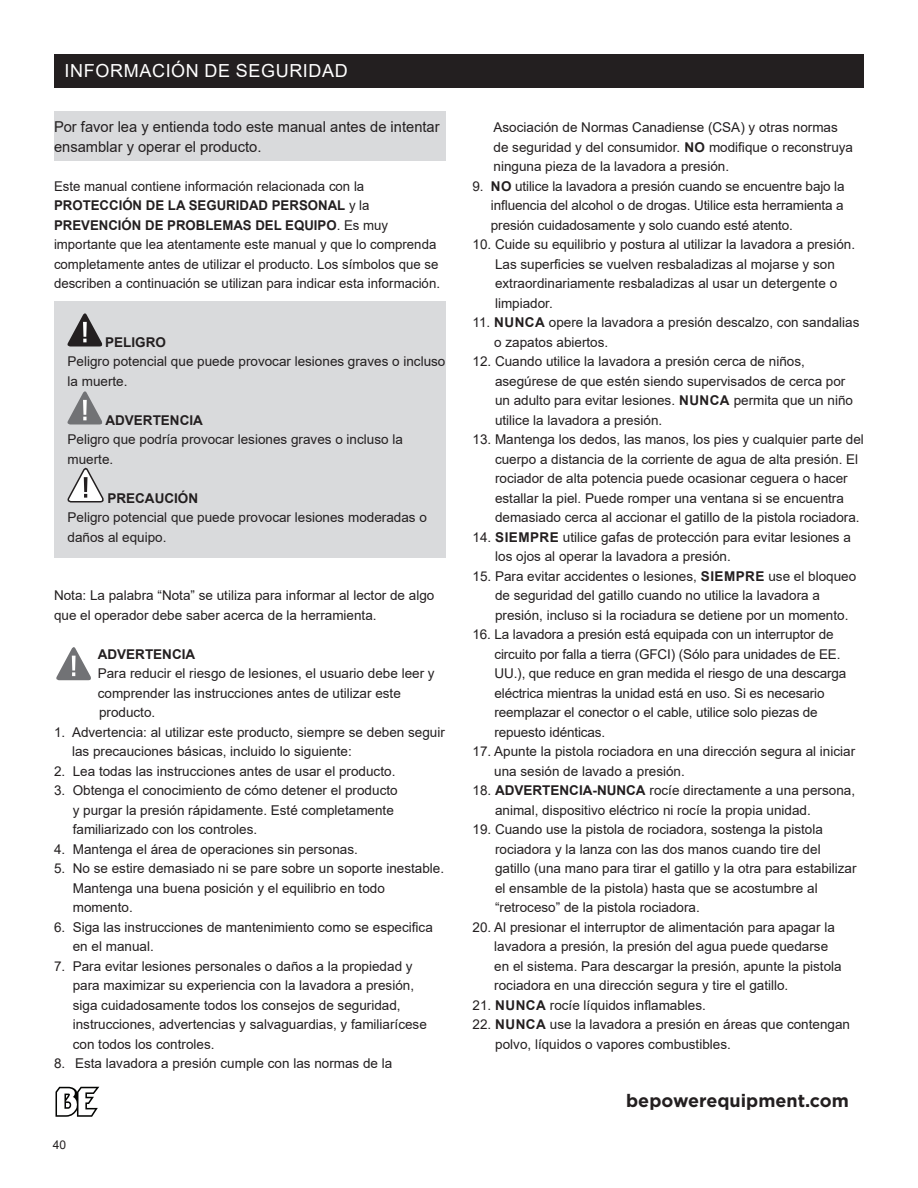
<style>
.page{position:relative;width:918px;height:1188px;background:#fff}
.page>*{position:absolute;margin:0;border:0;box-sizing:border-box;transform-origin:0 0}
.t1{font:700 18px "Gotham";color:#231f20}
.t2{font:15px/19.5px "Arial";color:#231f20}
.t3{font:15px "Arial";letter-spacing:.035em;color:#fff}
.t4{font:13.5px/19.5px "Arial";color:#231f20}
.t5{font:700 13.5px "Arial";color:#231f20}
.t6{font:12px "Arial";color:#231f20}
.s1{font-weight:700}
</style>
<div class="page">
<svg style="left:56px;top:1087px;width:43px;height:30px"></svg>
<div style="left:54px;top:54px;width:810px;height:34px;background:#231f20"></div>
<div style="left:54px;top:111px;width:392px;height:50px;background:#d9dadc"></div>
<div style="left:54px;top:302px;width:392px;height:256px;background:#d9dadc"></div>
<svg style="left:67px;top:313px;width:36px;height:33px"></svg>
<svg style="left:67px;top:391px;width:35px;height:33px"></svg>
<svg style="left:67px;top:467px;width:37px;height:36px"></svg>
<svg style="left:56px;top:647px;width:35px;height:33px"></svg>
<p class="t3" style="left:65px;top:59px;width:238px">INFORMACIÓN DE SEGURIDAD</p>
<p class="t2" style="left:54px;top:117px;width:387px">Por favor lea y entienda todo este manual antes de intentar ensamblar y operar el producto.</p>
<p class="t4" style="left:54px;top:176px;width:388px">Este manual contiene información relacionada con la <span class="s1">PROTECCIÓN DE LA SEGURIDAD PERSONAL</span> y la <span class="s1">PREVENCIÓN DE PROBLEMAS DEL EQUIPO</span>. Es muy importante que lea atentamente este manual y que lo comprenda completamente antes de utilizar el producto. Los símbolos que se describen a continuación se utilizan para indicar esta información.</p>
<p class="t5" style="left:105px;top:332px;width:62px">PELIGRO</p>
<p class="t4" style="left:68px;top:351px;width:379px">Peligro potencial que puede provocar lesiones graves o incluso la muerte.</p>
<p class="t5" style="left:105px;top:410px;width:99px">ADVERTENCIA</p>
<p class="t4" style="left:68px;top:429px;width:337px">Peligro que podría provocar lesiones graves o incluso la muerte.</p>
<p class="t5" style="left:107px;top:488px;width:92px">PRECAUCIÓN</p>
<p class="t4" style="left:68px;top:507px;width:361px">Peligro potencial que puede provocar lesiones moderadas o daños al equipo.</p>
<p class="t4" style="left:54px;top:585px;width:382px">Nota: La palabra “Nota” se utiliza para informar al lector de algo que el operador debe saber acerca de la herramienta.</p>
<p class="t5" style="left:98px;top:644px;width:99px">ADVERTENCIA</p>
<p class="t4" style="left:98px;top:663px;width:338px">Para reducir el riesgo de lesiones, el usuario debe leer y comprender las instrucciones antes de utilizar este</p>
<p class="t4" style="left:99px;top:702px;width:58px">producto.</p>
<p class="t4" style="left:72px;top:722px;width:374px;text-indent:-18px">1. Advertencia: al utilizar este producto, siempre se deben seguir las precauciones básicas, incluido lo siguiente:</p>
<p class="t4" style="left:54px;top:761px;width:343px">2. Lea todas las instrucciones antes de usar el producto.</p>
<p class="t4" style="left:73px;top:780px;width:326px;text-indent:-19px">3. Obtenga el conocimiento de cómo detener el producto y purgar la presión rápidamente. Esté completamente familiarizado con los controles.</p>
<p class="t4" style="left:54px;top:839px;width:305px">4. Mantenga el área de operaciones sin personas.</p>
<p class="t4" style="left:73px;top:858px;width:373px;text-indent:-19px">5. No se estire demasiado ni se pare sobre un soporte inestable.<br>Mantenga una buena posición y el equilibrio en todo momento.</p>
<p class="t4" style="left:73px;top:917px;width:362px;text-indent:-19px">6. Siga las instrucciones de mantenimiento como se especifica en el manual.</p>
<p class="t4" style="left:73px;top:956px;width:356px;text-indent:-19px">7. Para evitar lesiones personales o daños a la propiedad y para maximizar su experiencia con la lavadora a presión, siga cuidadosamente todos los consejos de seguridad, instrucciones, advertencias y salvaguardias, y familiarícese con todos los controles.</p>
<p class="t4" style="left:54px;top:1053px;width:340px">8. Esta lavadora a presión cumple con las normas de la</p>
<p class="t6" style="left:53px;top:1137px;width:15px">40</p>
<p class="t4" style="left:494px;top:117px;width:361px">Asociación de Normas Canadiense (CSA) y otras normas de seguridad y del consumidor. <span class="s1">NO</span> modifique o reconstruya ninguna pieza de la lavadora a presión.</p>
<p class="t4" style="left:491px;top:176px;width:355px;text-align:justify;text-indent:-18px">9. <span class="s1">NO</span> utilice la lavadora a presión cuando se encuentre bajo la influencia del alcohol o de drogas. Utilice esta herramienta a presión cuidadosamente y solo cuando esté atento.</p>
<p class="t4" style="left:495px;top:234px;width:362px;text-indent:-23px">10. Cuide su equilibrio y postura al utilizar la lavadora a presión.<br>Las superficies se vuelven resbaladizas al mojarse y son extraordinariamente resbaladizas al usar un detergente o limpiador.</p>
<p class="t4" style="left:494px;top:312px;width:367px;text-indent:-22px">11. <span class="s1">NUNCA</span> opere la lavadora a presión descalzo, con sandalias o zapatos abiertos.</p>
<p class="t4" style="left:495px;top:351px;width:360px;text-indent:-23px">12. Cuando utilice la lavadora a presión cerca de niños, asegúrese de que estén siendo supervisados de cerca por un adulto para evitar lesiones. <span class="s1">NUNCA</span> permita que un niño utilice la lavadora a presión.</p>
<p class="t4" style="left:495px;top:429px;width:370px;text-indent:-23px">13. Mantenga los dedos, las manos, los pies y cualquier parte del cuerpo a distancia de la corriente de agua de alta presión. El rociador de alta potencia puede ocasionar ceguera o hacer estallar la piel. Puede romper una ventana si se encuentra demasiado cerca al accionar el gatillo de la pistola rociadora.</p>
<p class="t4" style="left:495px;top:527px;width:357px;text-indent:-23px">14. <span class="s1">SIEMPRE</span> utilice gafas de protección para evitar lesiones a los ojos al operar la lavadora a presión.</p>
<p class="t4" style="left:495px;top:566px;width:363px;text-indent:-23px">15. Para evitar accidentes o lesiones, <span class="s1">SIEMPRE</span> use el bloqueo de seguridad del gatillo cuando no utilice la lavadora a presión, incluso si la rociadura se detiene por un momento.</p>
<p class="t4" style="left:494px;top:624px;width:353px;text-indent:-22px">16. La lavadora a presión está equipada con un interruptor de circuito por falla a tierra (GFCI) (Sólo para unidades de EE.<br>UU.), que reduce en gran medida el riesgo de una descarga eléctrica mientras la unidad está en uso. Si es necesario reemplazar el conector o el cable, utilice solo piezas de repuesto idénticas.</p>
<p class="t4" style="left:494px;top:741px;width:362px;text-indent:-22px">17. Apunte la pistola rociadora en una dirección segura al iniciar una sesión de lavado a presión.</p>
<p class="t4" style="left:495px;top:780px;width:362px;text-indent:-23px">18. <span class="s1">ADVERTENCIA-NUNCA</span> rocíe directamente a una persona, animal, dispositivo eléctrico ni rocíe la propia unidad.</p>
<p class="t4" style="left:495px;top:819px;width:363px;text-indent:-23px">19. Cuando use la pistola de rociadora, sostenga la pistola rociadora y la lanza con las dos manos cuando tire del gatillo (una mano para tirar el gatillo y la otra para estabilizar el ensamble de la pistola) hasta que se acostumbre al “retroceso” de la pistola rociadora.</p>
<p class="t4" style="left:494px;top:917px;width:349px;text-indent:-22px">20. Al presionar el interruptor de alimentación para apagar la lavadora a presión, la presión del agua puede quedarse en el sistema. Para descargar la presión, apunte la pistola rociadora en una dirección segura y tire el gatillo.</p>
<p class="t4" style="left:472px;top:995px;width:235px">21. <span class="s1">NUNCA</span> rocíe líquidos inflamables.</p>
<p class="t4" style="left:495px;top:1014px;width:356px;text-indent:-23px">22. <span class="s1">NUNCA</span> use la lavadora a presión en áreas que contengan polvo, líquidos o vapores combustibles.</p>
<h1 class="t1" style="left:626px;top:1089px;width:224px">bepowerequipment.com</h1>
</div>
